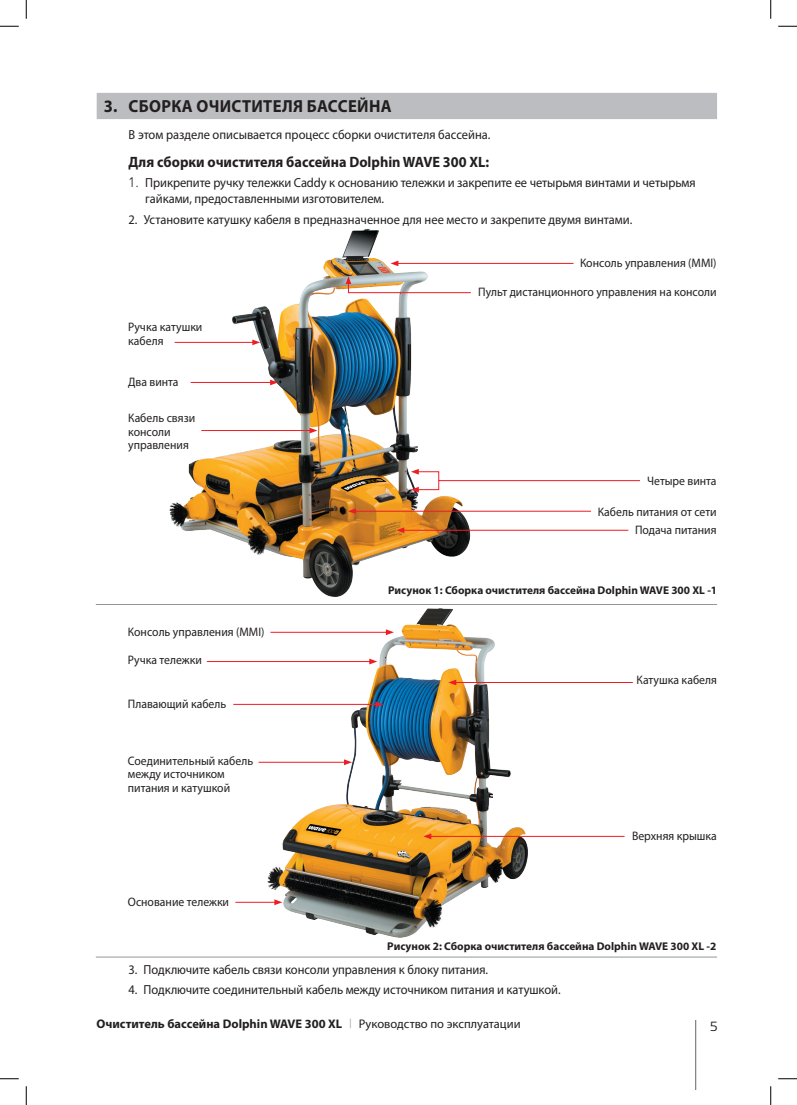
<style>
.page{position:relative;width:797px;height:1105px;background:#fff}
.page>*{position:absolute;margin:0;border:0;box-sizing:border-box;transform-origin:0 0}
.t1{font:700 17.5px "Myriad Pro";letter-spacing:.02em;color:#231f20;scale:.95 1}
.t2{font:700 15px "Myriad Pro";color:#231f20;scale:.95 1}
.t3{font:13.75px "Flexo";color:#231f20}
.t4{font:13.12px/16.2px "Myriad Pro";letter-spacing:-.005em;color:#231f20;scale:.95 1}
.t5{font:700 12.5px "Myriad Pro";color:#231f20}
.t6{font:12.38px/13.6px "Myriad Pro";color:#231f20;scale:.95 1}
.t7{font:700 11.25px "Myriad Pro";color:#231f20}
.s1{font-family:"Avenir LT";font-weight:300;font-size:13.75px}
.s2{font-family:"Avenir LT";font-weight:400;color:#a8a9ad}
.s3{font-weight:400}
</style>
<div class="page">
<hr style="left:695px;top:1020px;width:1px;height:69px;background:#808285">
<div style="left:97px;top:93px;width:620px;height:26px;background:#bcbdc0"></div>
<img style="left:169px;top:228px;width:319px;height:369px">
<hr style="left:396px;top:263px;width:177px;height:1px;background:#ee1d23">
<svg style="left:390px;top:261px;width:8px;height:5px"></svg>
<svg style="left:345px;top:276px;width:126px;height:17px"></svg>
<hr style="left:174px;top:342px;width:80px;height:1px;background:#ee1d23">
<svg style="left:252px;top:339px;width:8px;height:6px"></svg>
<hr style="left:201px;top:430px;width:110px;height:1px;background:#ee1d23">
<svg style="left:309px;top:428px;width:8px;height:5px"></svg>
<hr style="left:402px;top:530px;width:226px;height:1px;background:#ee1d23">
<svg style="left:396px;top:527px;width:8px;height:6px"></svg>
<hr style="left:354px;top:511px;width:237px;height:1px;background:#ee1d23">
<svg style="left:348px;top:508px;width:8px;height:6px"></svg>
<svg style="left:411px;top:469px;width:229px;height:23px"></svg>
<img style="left:252px;top:608px;width:298px;height:330px">
<hr style="left:270px;top:632px;width:118px;height:1px;background:#ee1d23">
<svg style="left:386px;top:629px;width:8px;height:6px"></svg>
<hr style="left:207px;top:661px;width:164px;height:1px;background:#ee1d23">
<svg style="left:369px;top:659px;width:8px;height:5px"></svg>
<hr style="left:233px;top:704px;width:144px;height:1px;background:#ee1d23">
<svg style="left:375px;top:701px;width:8px;height:6px"></svg>
<hr style="left:454px;top:682px;width:179px;height:1px;background:#ee1d23">
<svg style="left:448px;top:679px;width:8px;height:6px"></svg>
<hr style="left:429px;top:836px;width:195px;height:1px;background:#ee1d23">
<svg style="left:423px;top:833px;width:8px;height:6px"></svg>
<hr style="left:235px;top:902px;width:41px;height:1px;background:#ee1d23">
<svg style="left:274px;top:899px;width:8px;height:6px"></svg>
<hr style="left:258px;top:762px;width:88px;height:1px;background:#ee1d23">
<svg style="left:344px;top:759px;width:8px;height:6px"></svg>
<hr style="left:96px;top:604px;width:621px;height:1px;background:#939598">
<hr style="left:96px;top:957px;width:621px;height:1px;background:#939598">
<hr style="left:191px;top:382px;width:81px;height:1px;background:#ee1d23">
<svg style="left:270px;top:380px;width:8px;height:5px"></svg>
<svg style="left:0;top:25px;width:19px;height:2px"></svg>
<svg style="left:778px;top:25px;width:19px;height:2px"></svg>
<svg style="left:0;top:1078px;width:19px;height:1px"></svg>
<svg style="left:778px;top:1078px;width:19px;height:1px"></svg>
<svg style="left:25px;top:0;width:2px;height:19px"></svg>
<svg style="left:25px;top:1086px;width:2px;height:19px"></svg>
<svg style="left:770px;top:0;width:1px;height:19px"></svg>
<svg style="left:770px;top:1086px;width:1px;height:19px"></svg>
<h1 class="t1" style="left:104px;top:95px;width:304px">3. СБОРКА ОЧИСТИТЕЛЯ БАССЕЙНА</h1>
<p class="t4" style="left:129px;top:126px;width:382px">В этом разделе описывается процесс сборки очистителя бассейна.</p>
<p class="t2" style="left:129px;top:152px;width:381px">Для сборки очистителя бассейна Dolphin WAVE 300 XL:</p>
<p class="t4" style="left:145px;top:174px;width:581px;text-indent:-17px"><span class="s1">1.</span> Прикрепите ручку тележки Caddy к основанию тележки и закрепите ее четырьмя винтами и четырьмя гайками, предоставленными изготовителем.</p>
<p class="t4" style="left:129px;top:211px;width:532px">2. Установите катушку кабеля в предназначенное для нее место и закрепите двумя винтами.</p>
<p class="t6" style="left:128px;top:320px;width:80px">Ручка катушки кабеля</p>
<p class="t6" style="left:128px;top:374px;width:55px">Два винта</p>
<p class="t6" style="left:128px;top:411px;width:72px">Кабель связи консоли управления</p>
<p class="t6" style="left:128px;top:625px;width:145px">Консоль управления (MMI)</p>
<p class="t6" style="left:128px;top:653px;width:79px">Ручка тележки</p>
<p class="t6" style="left:128px;top:696px;width:105px">Плавающий кабель</p>
<p class="t6" style="left:128px;top:753px;width:133px">Соединительный кабель между источником питания и катушкой</p>
<p class="t6" style="left:128px;top:894px;width:108px">Основание тележки</p>
<p class="t6" style="left:580px;top:256px;width:145px">Консоль управления (MMI)</p>
<p class="t6" style="left:478px;top:285px;width:252px">Пульт дистанционного управления на консоли</p>
<p class="t6" style="left:647px;top:474px;width:75px">Четыре винта</p>
<p class="t6" style="left:598px;top:504px;width:126px">Кабель питания от сети</p>
<p class="t6" style="left:635px;top:523px;width:87px">Подача питания</p>
<p class="t7" style="left:388px;top:583px;width:330px">Рисунок 1: Сборка очистителя бассейна Dolphin WAVE 300 XL -1</p>
<p class="t6" style="left:636px;top:673px;width:86px">Катушка кабеля</p>
<p class="t6" style="left:632px;top:829px;width:91px">Верхняя крышка</p>
<p class="t7" style="left:387px;top:939px;width:330px">Рисунок 2: Сборка очистителя бассейна Dolphin WAVE 300 XL -2</p>
<p class="t4" style="left:129px;top:961px;width:380px">3. Подключите кабель связи консоли управления к блоку питания.</p>
<p class="t4" style="left:129px;top:982px;width:456px">4. Подключите соединительный кабель между источником питания и катушкой.</p>
<p class="t5" style="left:96px;top:1015px;width:426px">Очиститель бассейна Dolphin WAVE 300 XL <span class="s2">|</span> <span class="s3">Руководство по эксплуатации</span></p>
<p class="t3" style="left:710px;top:1018px;width:9px">5</p>
</div>
